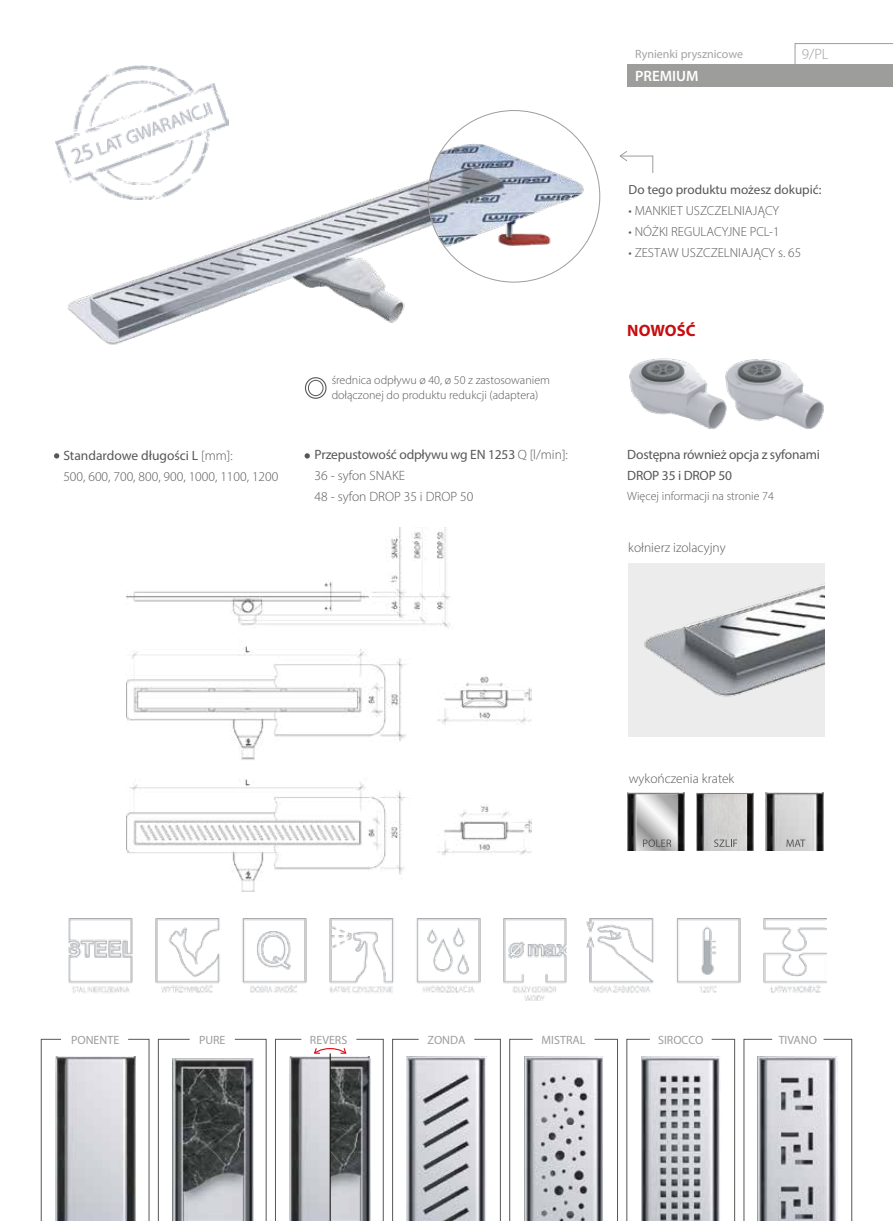
<style>
.page{position:relative;width:893px;height:1221px;background:#fff}
.page>*{position:absolute;margin:0;border:0;box-sizing:border-box;transform-origin:0 0}
.t1{font:700 16.5px "Myriad Pro";color:#c90c0f}
.t2{font:600 15px "Myriad Pro";color:#fff}
.t3{font:300 15px "Myriad Pro";color:#9d9d9c}
.t4{font:300 13.5px/21px "Myriad Pro";color:#575756}
.t5{font:13.5px/21px "Myriad Pro";letter-spacing:-.015em;color:#575756}
.t6{font:300 13.2px "Myriad Pro";color:#575756}
.t7{font:13.2px "Myriad Pro";color:#575756}
.t8{font:300 12px/15px "Myriad Pro";color:#575756}
.t9{font:12px "Myriad Pro";color:#9d9d9c}
.t10{font:12px "Myriad Pro";color:#a4a4a4}
.s1{font-weight:400}
</style>
<div class="page">
<img style="left:766px;top:823px;width:58px;height:27px">
<img style="left:696px;top:823px;width:58px;height:27px">
<img style="left:705px;top:823px;width:41px;height:27px">
<img style="left:627px;top:823px;width:58px;height:27px">
<svg style="left:636px;top:823px;width:41px;height:27px"></svg>
<svg style="left:714px;top:839px;width:23px;height:7px"></svg>
<svg style="left:786px;top:839px;width:19px;height:7px"></svg>
<img style="left:68px;top:918px;width:759px;height:82px">
<img style="left:55px;top:115px;width:599px;height:284px">
<div style="left:627px;top:65px;width:266px;height:22px;background:#9d9d9c"></div>
<svg style="left:795px;top:43px;width:98px;height:22px"></svg>
<img style="left:56px;top:66px;width:172px;height:133px">
<svg style="left:619px;top:150px;width:34px;height:24px"></svg>
<svg style="left:54px;top:453px;width:5px;height:5px"></svg>
<svg style="left:305px;top:453px;width:5px;height:5px"></svg>
<img style="left:627px;top:563px;width:197px;height:260px">
<img style="left:627px;top:355px;width:95px;height:74px">
<img style="left:722px;top:359px;width:102px;height:70px">
<div style="left:305px;top:377px;width:22px;height:22px;border:1px solid #575756;border-radius:50%"></div>
<div style="left:308px;top:380px;width:15px;height:16px;border:1px solid #575756;border-radius:50%"></div>
<img style="left:126px;top:527px;width:406px;height:364px">
<img style="left:190px;top:1058px;width:44px;height:162px">
<svg style="left:158px;top:1038px;width:32px;height:182px"></svg>
<svg style="left:234px;top:1038px;width:32px;height:182px"></svg>
<img style="left:772px;top:1056px;width:51px;height:164px">
<svg style="left:744px;top:1038px;width:28px;height:182px"></svg>
<svg style="left:823px;top:1038px;width:29px;height:182px"></svg>
<img style="left:419px;top:1056px;width:55px;height:164px">
<svg style="left:392px;top:1038px;width:27px;height:182px"></svg>
<svg style="left:474px;top:1038px;width:27px;height:182px"></svg>
<img style="left:533px;top:1056px;width:61px;height:164px">
<svg style="left:509px;top:1038px;width:24px;height:182px"></svg>
<svg style="left:594px;top:1038px;width:24px;height:182px"></svg>
<img style="left:650px;top:1056px;width:61px;height:164px">
<svg style="left:626px;top:1038px;width:24px;height:182px"></svg>
<svg style="left:711px;top:1038px;width:24px;height:182px"></svg>
<svg style="left:41px;top:1038px;width:20px;height:182px"></svg>
<svg style="left:128px;top:1038px;width:21px;height:182px"></svg>
<img style="left:56px;top:1056px;width:80px;height:164px">
<img style="left:302px;top:1056px;width:54px;height:164px">
<svg style="left:275px;top:1038px;width:27px;height:182px"></svg>
<svg style="left:356px;top:1038px;width:28px;height:182px"></svg>
<img style="left:331px;top:1058px;width:40px;height:162px">
<hr style="left:330px;top:1053px;width:1px;height:167px;background:#1d1d1b">
<svg style="left:314px;top:1048px;width:33px;height:6px"></svg>
<p class="t10" style="left:635px;top:47px;width:110px">Rynienki prysznicowe</p>
<p class="t3" style="left:802px;top:45px;width:28px">9/PL</p>
<p class="t2" style="left:635px;top:66px;width:65px">PREMIUM</p>
<p class="t7" style="left:628px;top:181px;width:194px">Do tego produktu możesz dokupić:</p>
<p class="t6" style="left:628px;top:203px;width:152px">• MANKIET USZCZELNIAJĄCY</p>
<p class="t6" style="left:628px;top:224px;width:152px">• NÓŻKI REGULACYJNE PCL-1</p>
<p class="t6" style="left:628px;top:245px;width:174px">• ZESTAW USZCZELNIAJĄCY s. 65</p>
<p class="t8" style="left:332px;top:373px;width:220px">średnica odpływu ø 40, ø 50 z zastosowaniem dołączonej do produktu redukcji (adaptera)</p>
<p class="t4" style="left:63px;top:445px;width:217px"><span class="s1">Standardowe długości L</span> [mm]:<br>500, 600, 700, 800, 900, 1000, 1100, 1200</p>
<p class="t4" style="left:315px;top:444px;width:255px"><span class="s1">Przepustowość odpływu wg EN 1253</span> Q [l/min]:<br>36 - syfon SNAKE<br>48 - syfon DROP 35 i DROP 50</p>
<p class="t1" style="left:627px;top:319px;width:70px">NOWOŚĆ</p>
<p class="t5" style="left:627px;top:444px;width:194px">Dostępna również opcja z syfonami<br>DROP 35 i DROP 50</p>
<p class="t8" style="left:627px;top:488px;width:148px">Więcej informacji na stronie 74</p>
<p class="t4" style="left:628px;top:537px;width:99px">kołnierz izolacyjny</p>
<p class="t4" style="left:629px;top:767px;width:107px">wykończenia kratek</p>
<p class="t9" style="left:71px;top:1032px;width:50px">PONENTE</p>
<p class="t9" style="left:199px;top:1032px;width:28px">PURE</p>
<p class="t9" style="left:310px;top:1032px;width:39px">REVERS</p>
<p class="t9" style="left:428px;top:1032px;width:39px">ZONDA</p>
<p class="t9" style="left:542px;top:1032px;width:45px">MISTRAL</p>
<p class="t9" style="left:658px;top:1032px;width:47px">SIROCCO</p>
<p class="t9" style="left:779px;top:1032px;width:40px">TIVANO</p>
</div>
